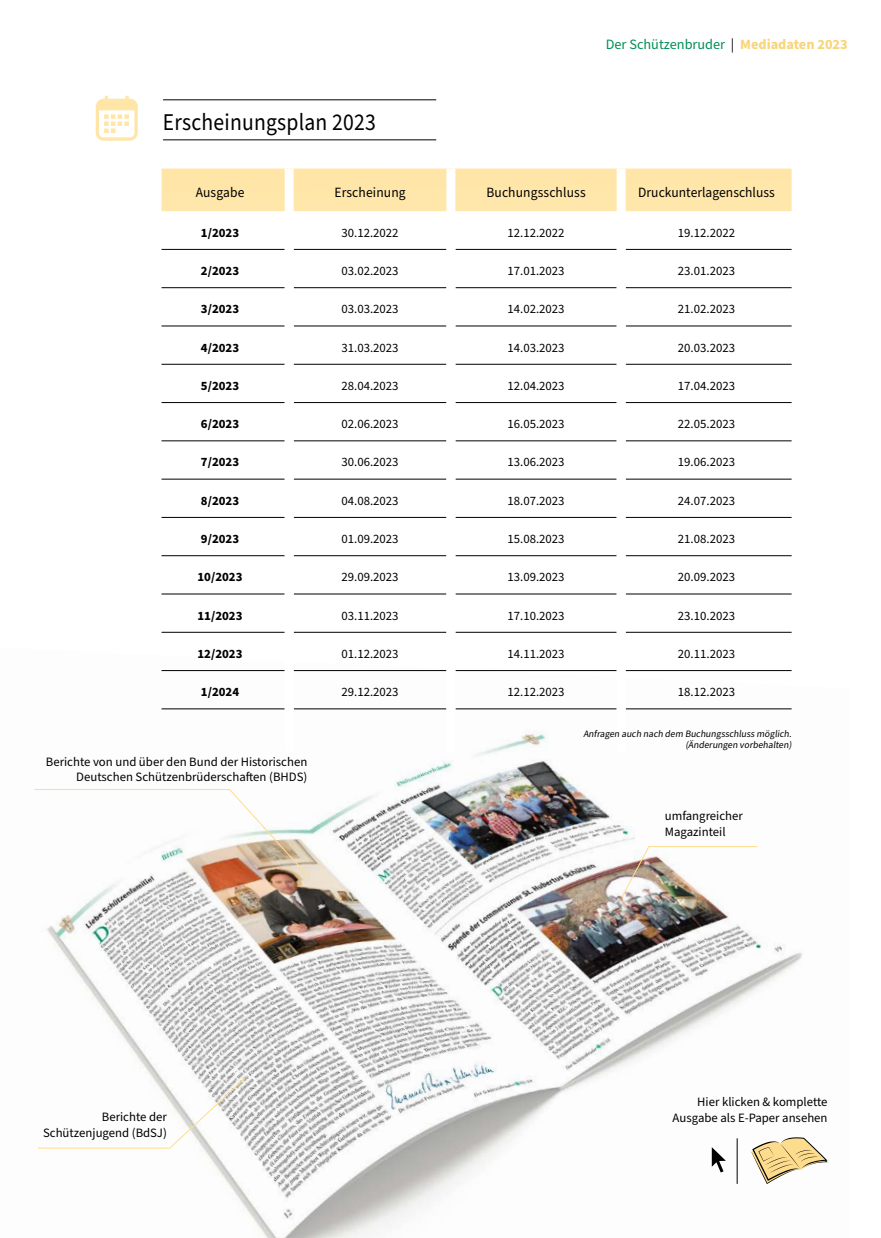
<style>
.page{position:relative;width:881px;height:1238px;background:#fff}
.page>*{position:absolute;margin:0;border:0;box-sizing:border-box;transform-origin:0 0}
.t1{font:24px "Source Sans Pro";letter-spacing:.01em;color:#000;scale:.9 1}
.t2{font:14.25px "Source Sans Pro";color:#009055}
.t3{font:14.1px "Source Sans Pro";letter-spacing:.01em;color:#000;scale:.95 1}
.t4{font:12.75px/15.3px "Source Sans Pro";color:#000;text-align:right}
.t5{font:700 12.75px "Source Sans Pro";color:#000}
.t6{font:9.75px/11.7px "Source Sans Pro";color:#000;text-align:right}
.s1{color:#000}
.s2{font-weight:700;color:#f9d579}
</style>
<div class="page">
<img style="left:46px;top:670px;width:782px;height:567px">
<svg style="left:34px;top:788px;width:274px;height:88px"></svg>
<img style="left:620px;top:845px;width:137px;height:53px">
<svg style="left:38px;top:1076px;width:208px;height:73px"></svg>
<div style="left:161px;top:168px;width:630px;height:43px;background:#ffe6a9"></div>
<hr style="left:161px;top:249px;width:123px;height:1px;background:#000">
<hr style="left:293px;top:249px;width:153px;height:1px;background:#000">
<hr style="left:455px;top:249px;width:161px;height:1px;background:#000">
<hr style="left:625px;top:249px;width:166px;height:1px;background:#000">
<hr style="left:161px;top:287px;width:123px;height:1px;background:#000">
<hr style="left:293px;top:287px;width:153px;height:1px;background:#000">
<hr style="left:455px;top:287px;width:161px;height:1px;background:#000">
<hr style="left:625px;top:287px;width:166px;height:1px;background:#000">
<hr style="left:161px;top:326px;width:123px;height:1px;background:#000">
<hr style="left:293px;top:326px;width:153px;height:1px;background:#000">
<hr style="left:455px;top:326px;width:161px;height:1px;background:#000">
<hr style="left:625px;top:326px;width:166px;height:1px;background:#000">
<hr style="left:161px;top:364px;width:123px;height:1px;background:#000">
<hr style="left:293px;top:364px;width:153px;height:1px;background:#000">
<hr style="left:455px;top:364px;width:161px;height:1px;background:#000">
<hr style="left:625px;top:364px;width:166px;height:1px;background:#000">
<hr style="left:161px;top:402px;width:123px;height:1px;background:#000">
<hr style="left:293px;top:402px;width:153px;height:1px;background:#000">
<hr style="left:455px;top:402px;width:161px;height:1px;background:#000">
<hr style="left:625px;top:402px;width:166px;height:1px;background:#000">
<hr style="left:161px;top:440px;width:123px;height:1px;background:#000">
<hr style="left:293px;top:440px;width:153px;height:1px;background:#000">
<hr style="left:455px;top:440px;width:161px;height:1px;background:#000">
<hr style="left:625px;top:440px;width:166px;height:1px;background:#000">
<hr style="left:161px;top:479px;width:123px;height:1px;background:#000">
<hr style="left:293px;top:479px;width:153px;height:1px;background:#000">
<hr style="left:455px;top:479px;width:161px;height:1px;background:#000">
<hr style="left:625px;top:479px;width:166px;height:1px;background:#000">
<hr style="left:161px;top:517px;width:123px;height:1px;background:#000">
<hr style="left:293px;top:517px;width:153px;height:1px;background:#000">
<hr style="left:455px;top:517px;width:161px;height:1px;background:#000">
<hr style="left:625px;top:517px;width:166px;height:1px;background:#000">
<hr style="left:161px;top:555px;width:123px;height:1px;background:#000">
<hr style="left:293px;top:555px;width:153px;height:1px;background:#000">
<hr style="left:455px;top:555px;width:161px;height:1px;background:#000">
<hr style="left:625px;top:555px;width:166px;height:1px;background:#000">
<hr style="left:161px;top:593px;width:123px;height:1px;background:#000">
<hr style="left:293px;top:593px;width:153px;height:1px;background:#000">
<hr style="left:455px;top:593px;width:161px;height:1px;background:#000">
<hr style="left:625px;top:593px;width:166px;height:1px;background:#000">
<hr style="left:161px;top:632px;width:123px;height:1px;background:#000">
<hr style="left:293px;top:632px;width:153px;height:1px;background:#000">
<hr style="left:455px;top:632px;width:161px;height:1px;background:#000">
<hr style="left:625px;top:632px;width:166px;height:1px;background:#000">
<hr style="left:161px;top:670px;width:123px;height:1px;background:#000">
<hr style="left:293px;top:670px;width:153px;height:1px;background:#000">
<hr style="left:455px;top:670px;width:161px;height:1px;background:#000">
<hr style="left:625px;top:670px;width:166px;height:1px;background:#000">
<hr style="left:161px;top:708px;width:123px;height:1px;background:#000">
<hr style="left:293px;top:708px;width:153px;height:1px;background:#000">
<hr style="left:455px;top:708px;width:161px;height:1px;background:#000">
<hr style="left:625px;top:708px;width:166px;height:1px;background:#000">
<div style="left:284px;top:670px;width:9px;height:38px;background:#fff"></div>
<div style="left:446px;top:670px;width:9px;height:38px;background:#fff"></div>
<div style="left:616px;top:670px;width:9px;height:38px;background:#fff"></div>
<div style="left:284px;top:708px;width:9px;height:43px;background:#fff"></div>
<div style="left:446px;top:708px;width:9px;height:43px;background:#fff"></div>
<div style="left:616px;top:708px;width:9px;height:43px;background:#fff"></div>
<div style="left:284px;top:168px;width:9px;height:43px;background:#fff"></div>
<div style="left:446px;top:168px;width:9px;height:43px;background:#fff"></div>
<div style="left:616px;top:168px;width:9px;height:43px;background:#fff"></div>
<svg style="left:96px;top:96px;width:42px;height:45px"></svg>
<hr style="left:163px;top:139px;width:273px;height:1px;background:#000">
<hr style="left:163px;top:99px;width:273px;height:1px;background:#000">
<hr style="left:736px;top:1138px;width:1px;height:45px;background:#000">
<svg style="left:711px;top:1147px;width:14px;height:25px"></svg>
<svg style="left:751px;top:1137px;width:76px;height:46px"></svg>
<h1 class="t1" style="left:163px;top:106px;width:238px">Erscheinungsplan 2023</h1>
<p class="t2" style="left:605px;top:34px;width:243px">Der Schützenbruder <span class="s1">|</span> <span class="s2">Mediadaten 2023</span></p>
<p class="t3" style="left:196px;top:183px;width:53px">Ausgabe</p>
<p class="t3" style="left:334px;top:183px;width:76px">Erscheinung</p>
<p class="t3" style="left:486px;top:183px;width:106px">Buchungsschluss</p>
<p class="t3" style="left:638px;top:183px;width:145px">Druckunterlagenschluss</p>
<p class="t5" style="left:201px;top:224px;width:40px">1/2023</p>
<p class="t4" style="left:341px;top:225px;width:59px">30.12.2022</p>
<p class="t4" style="left:507px;top:225px;width:59px">12.12.2022</p>
<p class="t4" style="left:677px;top:225px;width:59px">19.12.2022</p>
<p class="t5" style="left:201px;top:262px;width:40px">2/2023</p>
<p class="t4" style="left:341px;top:263px;width:59px">03.02.2023</p>
<p class="t4" style="left:507px;top:263px;width:59px">17.01.2023</p>
<p class="t4" style="left:677px;top:263px;width:59px">23.01.2023</p>
<p class="t5" style="left:201px;top:300px;width:40px">3/2023</p>
<p class="t4" style="left:341px;top:302px;width:59px">03.03.2023</p>
<p class="t4" style="left:507px;top:302px;width:59px">14.02.2023</p>
<p class="t4" style="left:677px;top:302px;width:59px">21.02.2023</p>
<p class="t5" style="left:201px;top:339px;width:40px">4/2023</p>
<p class="t4" style="left:341px;top:340px;width:59px">31.03.2023</p>
<p class="t4" style="left:507px;top:340px;width:59px">14.03.2023</p>
<p class="t4" style="left:677px;top:340px;width:59px">20.03.2023</p>
<p class="t5" style="left:201px;top:377px;width:40px">5/2023</p>
<p class="t4" style="left:341px;top:378px;width:59px">28.04.2023</p>
<p class="t4" style="left:507px;top:378px;width:59px">12.04.2023</p>
<p class="t4" style="left:677px;top:378px;width:59px">17.04.2023</p>
<p class="t5" style="left:201px;top:415px;width:40px">6/2023</p>
<p class="t4" style="left:341px;top:417px;width:59px">02.06.2023</p>
<p class="t4" style="left:507px;top:417px;width:59px">16.05.2023</p>
<p class="t4" style="left:677px;top:417px;width:59px">22.05.2023</p>
<p class="t5" style="left:201px;top:453px;width:40px">7/2023</p>
<p class="t4" style="left:341px;top:455px;width:59px">30.06.2023</p>
<p class="t4" style="left:507px;top:455px;width:59px">13.06.2023</p>
<p class="t4" style="left:677px;top:455px;width:59px">19.06.2023</p>
<p class="t5" style="left:201px;top:492px;width:40px">8/2023</p>
<p class="t4" style="left:341px;top:493px;width:59px">04.08.2023</p>
<p class="t4" style="left:507px;top:493px;width:59px">18.07.2023</p>
<p class="t4" style="left:677px;top:493px;width:59px">24.07.2023</p>
<p class="t5" style="left:201px;top:530px;width:40px">9/2023</p>
<p class="t4" style="left:341px;top:531px;width:59px">01.09.2023</p>
<p class="t4" style="left:507px;top:531px;width:59px">15.08.2023</p>
<p class="t4" style="left:677px;top:531px;width:59px">21.08.2023</p>
<p class="t5" style="left:197px;top:568px;width:46px">10/2023</p>
<p class="t4" style="left:341px;top:570px;width:59px">29.09.2023</p>
<p class="t4" style="left:507px;top:570px;width:59px">13.09.2023</p>
<p class="t4" style="left:677px;top:570px;width:59px">20.09.2023</p>
<p class="t5" style="left:197px;top:606px;width:46px">11/2023</p>
<p class="t4" style="left:341px;top:608px;width:59px">03.11.2023</p>
<p class="t4" style="left:507px;top:608px;width:59px">17.10.2023</p>
<p class="t4" style="left:677px;top:608px;width:59px">23.10.2023</p>
<p class="t5" style="left:197px;top:645px;width:46px">12/2023</p>
<p class="t4" style="left:341px;top:646px;width:59px">01.12.2023</p>
<p class="t4" style="left:507px;top:646px;width:59px">14.11.2023</p>
<p class="t4" style="left:677px;top:646px;width:59px">20.11.2023</p>
<p class="t5" style="left:201px;top:683px;width:40px">1/2024</p>
<p class="t4" style="left:341px;top:684px;width:59px">29.12.2023</p>
<p class="t4" style="left:507px;top:684px;width:59px">12.12.2023</p>
<p class="t4" style="left:677px;top:684px;width:59px">18.12.2023</p>
<p class="t6" style="left:583px;top:727px;width:211px">Anfragen auch nach dem Buchungsschluss möglich. (Änderungen vorbehalten)</p>
<p class="t4" style="left:46px;top:754px;width:263px">Berichte von und über den Bund der Historischen<br>Deutschen Schützenbrüderschaften (BHDS)</p>
<p class="t4" style="left:43px;top:1109px;width:125px">Berichte der<br>Schützenjugend (BdSJ)</p>
<p class="t4" style="left:664px;top:808px;width:80px;text-align:left">umfangreicher<br>Magazinteil</p>
<p class="t4" style="left:672px;top:1093px;width:156px;line-height:16.5px">Hier klicken &amp; komplette<br>Ausgabe als E-Paper ansehen</p>
</div>
